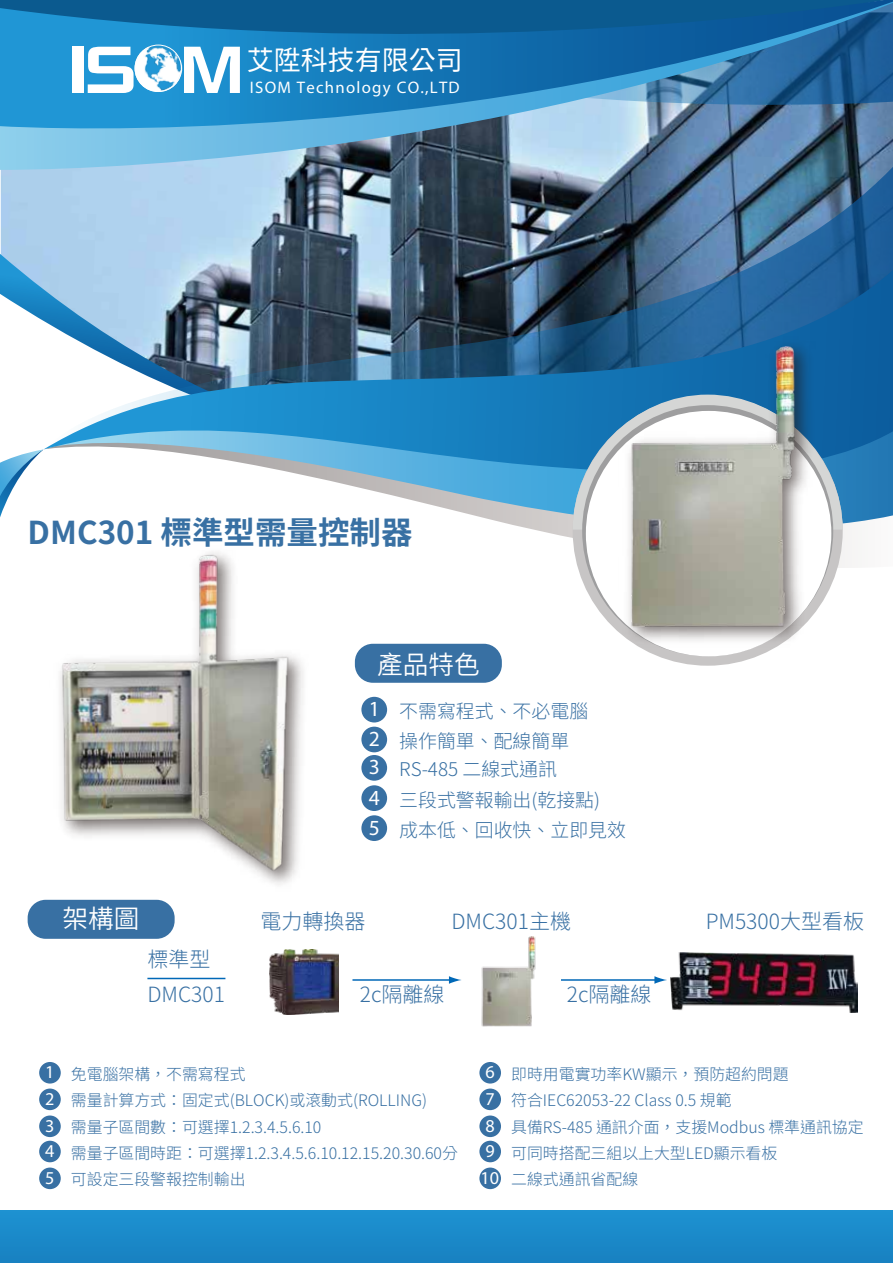
<style>
.page{position:relative;width:893px;height:1263px;background:#fff}
.page>*{position:absolute;margin:0;border:0;box-sizing:border-box;transform-origin:0 0}
.t1{font:700 31.5px "Noto Sans CJ Ktc";color:#3870a3}
.t2{font:27px "Noto Sans Mono CJ Ktc";color:#fff}
.t3{font:600 25.65px "Noto Sans CJ Ktc";color:#fff}
.t4{font:300 21px/34.5px "Noto Sans CJ Ktc";color:#3870a3}
.t5{font:300 18.9px/29.1px "Noto Sans CJ Ktc";color:#3870a3}
.t6{font:16.8px "Myriad Pro";letter-spacing:.075em;color:#fff}
.t7{font:300 15.9px/26.7px "Noto Sans CJ Ktc";color:#3870a3}
.s1{font-family:"Myriad Pro";font-weight:400;font-size:21.6px;color:#fff}
.s2{font-family:"Myriad Pro";font-weight:400;font-size:18.15px;color:#fff}
</style>
<div class="page">
<div style="left:0;top:1210px;width:893px;height:53px;background:#1b89c9"></div>
<svg style="left:344px;top:484px;width:549px;height:63px"></svg>
<svg style="left:43px;top:170px;width:850px;height:100px;background:#65839e"></svg>
<svg style="left:43px;top:270px;width:850px;height:214px;background:#5186aa"></svg>
<svg style="left:0;top:449px;width:44px;height:68px"></svg>
<svg style="left:0;top:148px;width:893px;height:22px;background:#6f94ae"></svg>
<svg style="left:0;top:0;width:893px;height:148px;background:#2f7eb3"></svg>
<svg style="left:573px;top:396px;width:270px;height:270px;background:#c5c3c3"></svg>
<svg style="left:573px;top:395px;width:270px;height:135px;background:#4e8eb9"></svg>
<div style="left:586px;top:411px;width:245px;height:245px;background:#fff;border-radius:50%"></div>
<div style="left:361px;top:697px;width:26px;height:25px;background:#3870a3;border-radius:50%"></div>
<div style="left:361px;top:727px;width:26px;height:25px;background:#3870a3;border-radius:50%"></div>
<div style="left:361px;top:755px;width:26px;height:26px;background:#3870a3;border-radius:50%"></div>
<div style="left:361px;top:785px;width:26px;height:26px;background:#3870a3;border-radius:50%"></div>
<div style="left:361px;top:815px;width:26px;height:26px;background:#3870a3;border-radius:50%"></div>
<img style="left:618px;top:333px;width:201px;height:318px">
<img style="left:606px;top:347px;width:220px;height:285px">
<div style="left:28px;top:900px;width:147px;height:39px;background:#3870a3;border-radius:18px"></div>
<hr style="left:352px;top:979px;width:99px;height:2px;background:#0068b7">
<svg style="left:449px;top:976px;width:12px;height:8px"></svg>
<hr style="left:561px;top:979px;width:96px;height:2px;background:#0068b7">
<svg style="left:654px;top:976px;width:13px;height:8px"></svg>
<hr style="left:147px;top:978px;width:78px;height:1px;background:#0068b7">
<img style="left:671px;top:952px;width:186px;height:60px">
<img style="left:269px;top:950px;width:70px;height:65px">
<img style="left:481px;top:937px;width:55px;height:90px">
<div style="left:39px;top:1062px;width:22px;height:21px;background:#3870a3;border-radius:50%"></div>
<div style="left:39px;top:1088px;width:22px;height:22px;background:#3870a3;border-radius:50%"></div>
<div style="left:39px;top:1115px;width:22px;height:22px;background:#3870a3;border-radius:50%"></div>
<div style="left:39px;top:1141px;width:22px;height:21px;background:#3870a3;border-radius:50%"></div>
<div style="left:39px;top:1167px;width:22px;height:22px;background:#3870a3;border-radius:50%"></div>
<div style="left:479px;top:1062px;width:22px;height:21px;background:#3870a3;border-radius:50%"></div>
<div style="left:479px;top:1088px;width:22px;height:22px;background:#3870a3;border-radius:50%"></div>
<div style="left:479px;top:1115px;width:22px;height:22px;background:#3870a3;border-radius:50%"></div>
<div style="left:479px;top:1141px;width:22px;height:21px;background:#3870a3;border-radius:50%"></div>
<div style="left:479px;top:1167px;width:22px;height:22px;background:#3870a3;border-radius:50%"></div>
<img style="left:53px;top:550px;width:243px;height:366px">
<svg style="left:184px;top:47px;width:56px;height:46px"></svg>
<div style="left:72px;top:47px;width:12px;height:46px;background:#fff"></div>
<svg style="left:88px;top:47px;width:46px;height:46px"></svg>
<img style="left:134px;top:44px;width:48px;height:48px;border-radius:24px">
<div style="left:135px;top:45px;width:47px;height:47px;border:1px solid #fff;border-radius:50%"></div>
<div style="left:355px;top:644px;width:147px;height:39px;background:#3870a3;border-radius:18px"></div>
<h2 class="t2" style="left:247px;top:45px;width:218px">艾陞科技有限公司</h2>
<p class="t6" style="left:250px;top:77px;width:211px">ISOM Technology CO.,LTD</p>
<h1 class="t1" style="left:28px;top:514px;width:386px">DMC301 標準型需量控制器</h1>
<h3 class="t3" style="left:377px;top:650px;width:104px">產品特色</h3>
<p class="t5" style="left:369px;top:697px;width:221px"><span class="s1">1</span> 不需寫程式、不必電腦<br><span class="s1">2</span> 操作簡單、配線簡單<br><span class="s1">3</span> RS-485 二線式通訊</p>
<p class="t5" style="left:369px;top:785px;width:259px;line-height:30px"><span class="s1">4</span> 三段式警報輸出(乾接點)<br><span class="s1">5</span> 成本低、回收快、立即見效</p>
<h3 class="t3" style="left:63px;top:904px;width:78px">架構圖</h3>
<h3 class="t4" style="left:451px;top:905px;width:121px">DMC301主機</h3>
<h3 class="t4" style="left:260px;top:905px;width:106px">電力轉換器</h3>
<h3 class="t4" style="left:706px;top:905px;width:160px">PM5300大型看板</h3>
<h3 class="t4" style="left:147px;top:942px;width:79px">標準型<br>DMC301</h3>
<h3 class="t4" style="left:360px;top:977px;width:86px">2c隔離線</h3>
<h3 class="t4" style="left:567px;top:977px;width:86px">2c隔離線</h3>
<p class="t7" style="left:45px;top:1061px;width:383px"><span class="s2">1</span> 免電腦架構，不需寫程式<br><span class="s2">2</span> 需量計算方式：固定式(BLOCK)或滾動式(ROLLING)<br><span class="s2">3</span> 需量子區間數：可選擇1.2.3.4.5.6.10</p>
<p class="t7" style="left:45px;top:1140px;width:414px"><span class="s2">4</span> 需量子區間時距：可選擇1.2.3.4.5.6.10.12.15.20.30.60分<br><span class="s2">5</span> 可設定三段警報控制輸出</p>
<p class="t7" style="left:486px;top:1061px;width:380px"><span class="s2">6</span> 即時用電實功率KW顯示，預防超約問題<br><span class="s2">7</span> 符合IEC62053-22 Class 0.5 規範<br><span class="s2">8</span> 具備RS-485 通訊介面，支援Modbus 標準通訊協定</p>
<p class="t7" style="left:480px;top:1140px;width:298px;text-indent:5px"><span class="s2">9</span> 可同時搭配三組以上大型LED顯示看板<br><span class="s2">10</span> 二線式通訊省配線</p>
</div>
